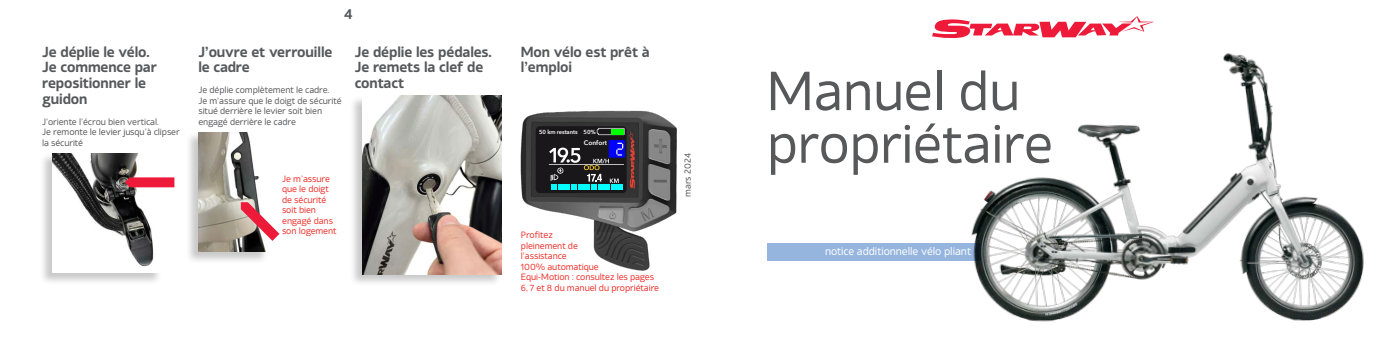
<style>
.page{position:relative;width:1390px;height:349px;background:#fff}
.page>*{position:absolute;margin:0;border:0;box-sizing:border-box;transform-origin:0 0}
.t1{font:52.5px "Xyngia";letter-spacing:-.01em;color:#57585a}
.t2{font:600 14px/15.8px "Xyngia";letter-spacing:-.01em;color:#57585a}
.t3{font:10.5px "Xyngia";letter-spacing:-.01em;color:#fff}
.t4{font:8.75px/10.5px "Xyngia";letter-spacing:-.01em;color:#57585a}
.t5{font:8.75px/10.5px "Xyngia";letter-spacing:-.01em;color:#ee2d28}
.t6{font:600 6.56px "Avenir Next";color:#fff}
.t7{font:600 5.86px "Avenir Next";letter-spacing:-.01em;color:#fff}
</style>
<div class="page">
<div style="left:767px;top:242px;width:213px;height:18px;background:#95b5de"></div>
<img style="left:952px;top:53px;width:412px;height:269px">
<div style="left:186px;top:132px;width:83px;height:132px;background:#231f20;opacity:.24"></div>
<img style="left:198px;top:132px;width:71px;height:119px">
<div style="left:40px;top:153px;width:122px;height:132px;background:#231f20;opacity:.24"></div>
<img style="left:52px;top:153px;width:109px;height:119px">
<svg style="left:932px;top:16px;width:222px;height:23px"></svg>
<img style="left:520px;top:110px;width:157px;height:161px">
<div style="left:536px;top:126px;width:91px;height:67px;background:#1a171b;border-radius:4px"></div>
<hr style="left:549px;top:164px;width:75px;height:1px;background:#fff">
<svg style="left:609px;top:140px;width:16px;height:17px"></svg>
<svg style="left:597px;top:128px;width:27px;height:7px"></svg>
<div style="left:611px;top:129px;width:12px;height:5px;background:#0f0"></div>
<svg style="left:549px;top:142px;width:74px;height:48px"></svg>
<svg style="left:241px;top:202px;width:38px;height:38px"></svg>
<div style="left:350px;top:95px;width:151px;height:191px;background:#231f20;opacity:.24"></div>
<img style="left:362px;top:95px;width:139px;height:179px">
<svg style="left:125px;top:177px;width:49px;height:10px"></svg>
<p class="t2" style="left:42px;top:43px;width:109px">Je déplie le vélo.</p>
<p class="t2" style="left:42px;top:59px;width:116px">Je commence par</p>
<p class="t2" style="left:42px;top:74px;width:105px">repositionner le</p>
<p class="t2" style="left:42px;top:90px;width:47px">guidon</p>
<p class="t4" style="left:42px;top:116px;width:118px">J’oriente l’écrou bien vertical.</p>
<p class="t4" style="left:42px;top:126px;width:139px">Je remonte le levier jusqu’à clipser la sécurité</p>
<p class="t2" style="left:344px;top:6px;width:10px">4</p>
<p class="t2" style="left:198px;top:43px;width:136px">J’ouvre et verrouille le cadre</p>
<p class="t4" style="left:198px;top:84px;width:132px">Je déplie complètement le cadre.</p>
<p class="t4" style="left:198px;top:95px;width:145px">Je m’assure que le doigt de sécurité situé derrière le levier soit bien engagé derrière le cadre</p>
<p class="t2" style="left:355px;top:43px;width:139px">Je déplie les pédales.</p>
<p class="t2" style="left:355px;top:59px;width:130px">Je remets la clef de contact</p>
<p class="t5" style="left:282px;top:172px;width:49px">Je m’assure</p>
<p class="t5" style="left:282px;top:183px;width:48px">que le doigt</p>
<p class="t5" style="left:282px;top:193px;width:46px">de sécurité</p>
<p class="t5" style="left:282px;top:204px;width:35px">soit bien</p>
<p class="t5" style="left:282px;top:214px;width:56px">engagé dans son logement</p>
<p class="t2" style="left:521px;top:43px;width:130px">Mon vélo est prêt à l’emploi</p>
<p class="t7" style="left:539px;top:126px;width:58px">50 km restants 50%</p>
<p class="t6" style="left:584px;top:136px;width:24px">Confort</p>
<p class="t5" style="left:521px;top:229px;width:34px">Profitez</p>
<p class="t5" style="left:521px;top:239px;width:59px">pleinement de</p>
<p class="t5" style="left:521px;top:250px;width:47px">l’assistance</p>
<p class="t5" style="left:521px;top:260px;width:79px">100% automatique</p>
<p class="t5" style="left:521px;top:271px;width:135px">Equi-Motion : consultez les pages</p>
<p class="t5" style="left:521px;top:281px;width:140px">6, 7 et 8 du manuel du propriétaire</p>
<p class="t4" style="left:682px;top:197px;width:45px;rotate:-90deg">mars 2024</p>
<p class="t1" style="left:767px;top:52px;width:255px">Manuel du</p>
<p class="t1" style="left:767px;top:104px;width:288px">propriétaire</p>
<p class="t3" style="left:825px;top:243px;width:147px">notice additionnelle vélo pliant</p>
</div>
